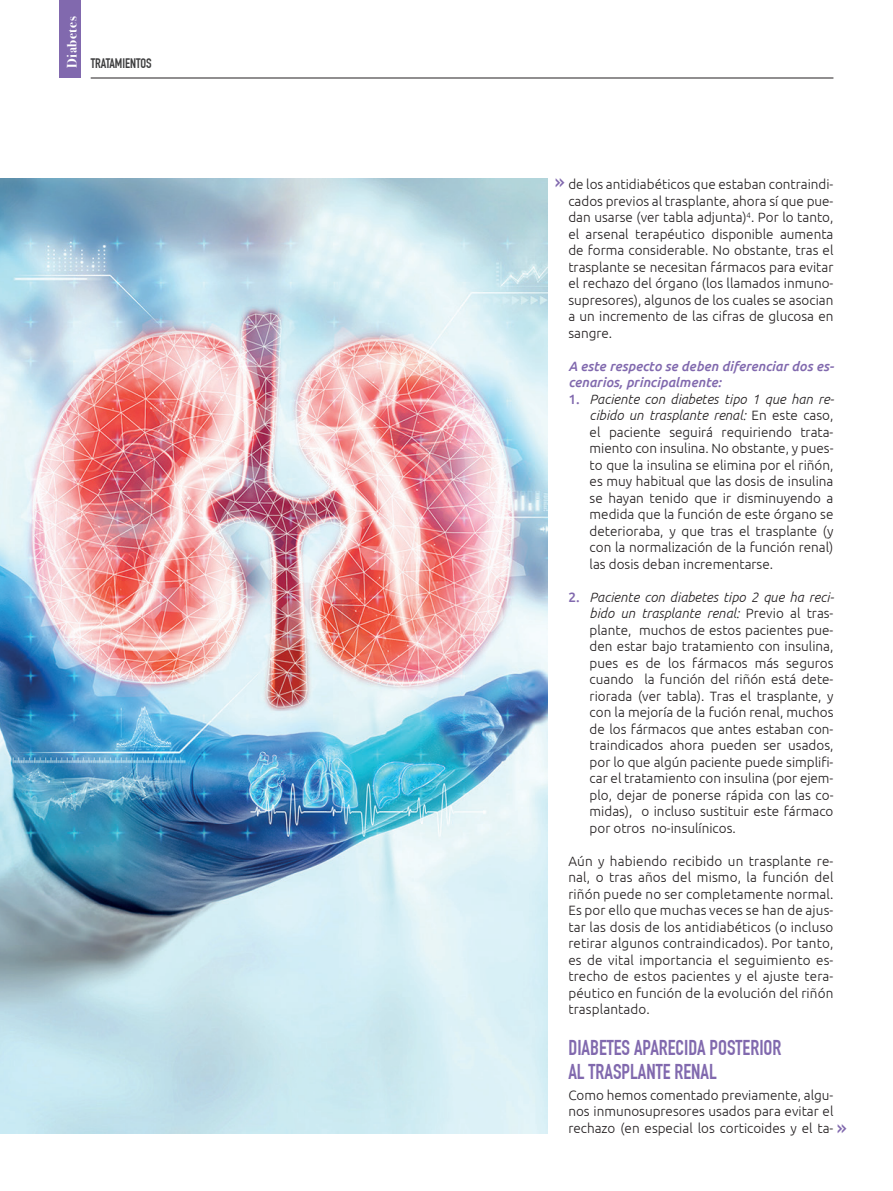
<style>
.page{position:relative;width:893px;height:1191px;background:#fff}
.page>*{position:absolute;margin:0;border:0;box-sizing:border-box;transform-origin:0 0}
.t1{font:22.5px "DIN Engschrift Std";color:#8169ae}
.t2{font:21px/24px "DIN Engschrift Std";color:#8169ae}
.t3{font:300 13.5px/16.5px "Ubuntu";color:#231f20;text-align:justify}
.t4{font:italic 500 13.5px/16.5px "Ubuntu";color:#8169ae}
.t5{font:13.5px "DIN Engschrift Std";color:#3e3e3f}
.t6{font:700 13.5px "Bodoni Svty Two ITCTT";letter-spacing:.04em;color:#fff}
.s1{font-weight:500;color:#8169ae}
.s2{font-style:italic}
</style>
<div class="page">
<hr style="left:91px;top:78px;width:742px;height:1px;background:#231f20">
<div style="left:60px;top:0;width:21px;height:78px;background:#8169ae"></div>
<img style="left:0;top:179px;width:547px;height:954px">
<p class="t6" style="left:61px;top:68px;width:53px;rotate:-90deg">Diabetes</p>
<p class="t5" style="left:91px;top:55px;width:63px">TRATAMIENTOS</p>
<p class="t1" style="left:555px;top:168px;width:11px">»</p>
<p class="t3" style="left:568px;top:176px;width:267px">de los antidiabéticos que estaban contraindi&shy;cados previos al trasplante, ahora sí que pue&shy;dan usarse (ver tabla adjunta)<sup>4</sup>. Por lo tanto, el arsenal terapéutico disponible aumenta de forma considerable. No obstante, tras el trasplante se necesitan fármacos para evitar el rechazo del órgano (los llamados inmuno&shy;supresores), algunos de los cuales se asocian a un incremento de las cifras de glucosa en sangre.</p>
<p class="t4" style="left:568px;top:357px;width:267px">A este respecto se deben diferenciar dos es&shy;cenarios, principalmente:</p>
<p class="t3" style="left:590px;top:390px;width:246px;text-indent:-21px"><span class="s1">1.</span> <span class="s2">Paciente con diabetes tipo 1 que han re&shy;cibido un trasplante renal:</span> En este caso, el paciente seguirá requiriendo trata&shy;miento con insulina. No obstante, y pues&shy;to que la insulina se elimina por el riñón, es muy habitual que las dosis de insulina se hayan tenido que ir disminuyendo a medida que la función de este órgano se deterioraba, y que tras el trasplante (y con la normalización de la función renal) las dosis deban incrementarse.</p>
<p class="t3" style="left:590px;top:588px;width:246px;text-indent:-21px"><span class="s1">2.</span> <span class="s2">Paciente con diabetes tipo 2 que ha reci&shy;bido un trasplante renal:</span> Previo al tras&shy;plante, muchos de estos pacientes pue&shy;den estar bajo tratamiento con insulina, pues es de los fármacos más seguros cuando la función del riñón está dete&shy;riorada (ver tabla). Tras el trasplante, y con la mejoría de la fución renal, muchos de los fármacos que antes estaban con&shy;traindicados ahora pueden ser usados, por lo que algún paciente puede simplifi&shy;car el tratamiento con insulina (por ejem&shy;plo, dejar de ponerse rápida con las co&shy;midas), o incluso sustituir este fármaco por otros no-insulínicos.</p>
<p class="t3" style="left:568px;top:852px;width:267px">Aún y habiendo recibido un trasplante re&shy;nal, o tras años del mismo, la función del riñón puede no ser completamente normal.<br>Es por ello que muchas veces se han de ajus&shy;tar las dosis de los antidiabéticos (o incluso retirar algunos contraindicados). Por tanto, es de vital importancia el seguimiento es&shy;trecho de estos pacientes y el ajuste tera&shy;péutico en función de la evolución del riñón trasplantado.</p>
<p class="t2" style="left:568px;top:1035px;width:215px">DIABETES APARECIDA POSTERIOR<br>AL TRASPLANTE RENAL</p>
<p class="t3" style="left:568px;top:1086px;width:267px">Como hemos comentado previamente, algu&shy;nos inmunosupresores usados para evitar el rechazo (en especial los corticoides y el ta-</p>
<p class="t1" style="left:837px;top:1113px;width:11px">»</p>
</div>
